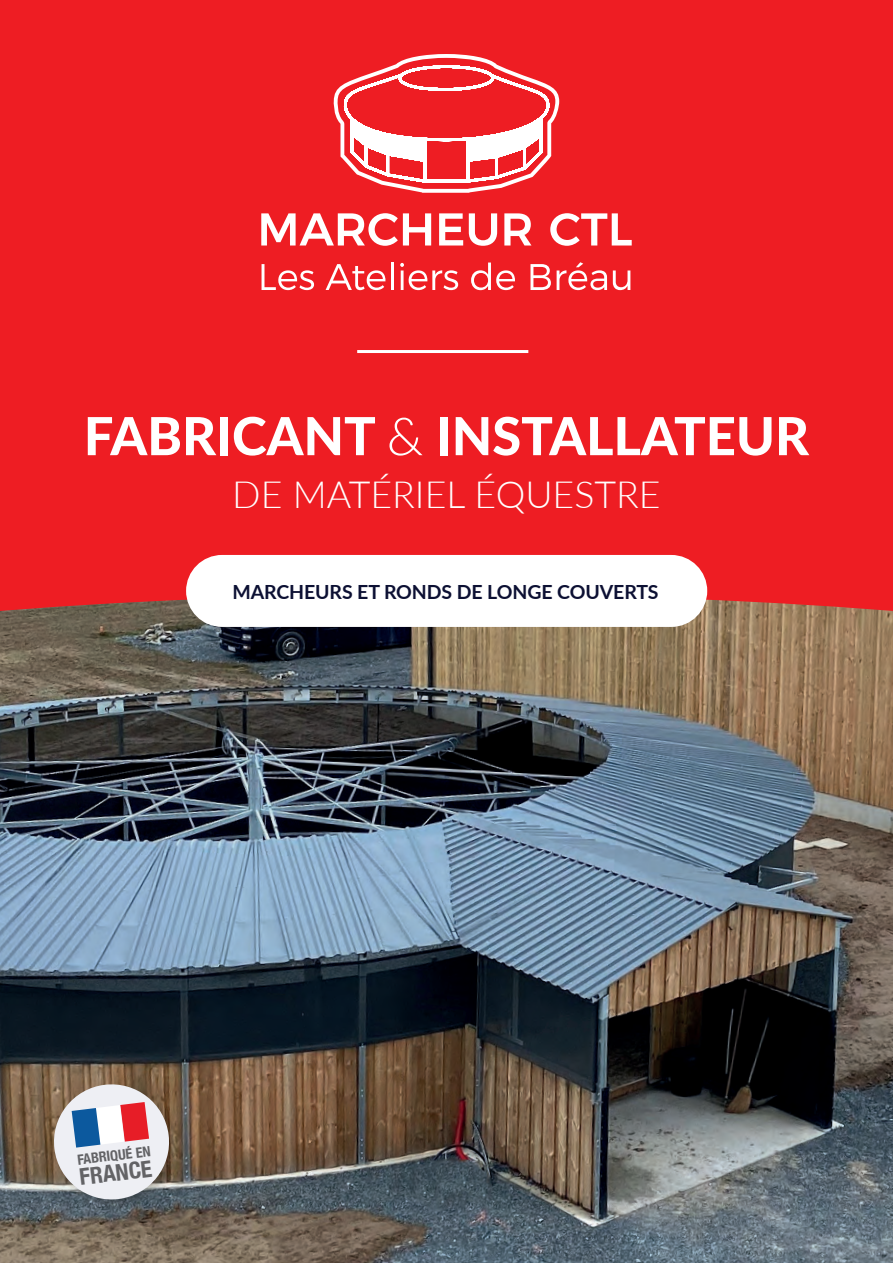
<style>
.page{position:relative;width:893px;height:1263px;background:#fff}
.page>*{position:absolute;margin:0;border:0;box-sizing:border-box;transform-origin:0 0}
.t1{font:800 52.5px "Lato";color:#fff}
.t2{font:300 37.5px "Lato";color:#fff}
.t3{font:700 condensed 22.95px "Helvetica Neue";color:#636366}
.t4{font:700 19.5px "Lato";letter-spacing:-.005em;color:#0c1033}
.t5{font:700 condensed 14.1px "Helvetica Neue";color:#636366}
.s1{font-weight:300}
</style>
<div class="page">
<img style="left:0;top:613px;width:893px;height:650px">
<div style="left:0;top:0;width:893px;height:613px;background:#ee1d23"></div>
<div style="left:51px;top:1082px;width:130px;height:129px;background:#231f20;opacity:.22"></div>
<svg style="left:51px;top:1081px;width:121px;height:122px;background:#bcb0b4"></svg>
<hr style="left:357px;top:350px;width:171px;height:3px;background:#fff">
<div style="left:186px;top:555px;width:521px;height:72px;background:#fff;border-radius:36px"></div>
<svg style="left:333px;top:54px;width:226px;height:139px"></svg>
<svg style="left:550px;top:213px;width:82px;height:33px"></svg>
<svg style="left:504px;top:213px;width:27px;height:32px"></svg>
<svg style="left:469px;top:213px;width:28px;height:33px"></svg>
<svg style="left:439px;top:213px;width:24px;height:32px"></svg>
<svg style="left:261px;top:213px;width:170px;height:33px"></svg>
<svg style="left:262px;top:264px;width:52px;height:26px"></svg>
<svg style="left:326px;top:264px;width:60px;height:26px"></svg>
<hr style="left:391px;top:263px;width:2px;height:27px;background:#fff">
<svg style="left:400px;top:263px;width:58px;height:27px"></svg>
<svg style="left:471px;top:263px;width:44px;height:27px"></svg>
<svg style="left:530px;top:264px;width:21px;height:26px"></svg>
<svg style="left:557px;top:262px;width:50px;height:28px"></svg>
<svg style="left:613px;top:270px;width:17px;height:20px"></svg>
<h1 class="t1" style="left:84px;top:397px;width:727px">FABRICANT <span class="s1">&amp;</span> INSTALLATEUR</h1>
<h2 class="t2" style="left:232px;top:468px;width:430px">DE MATÉRIEL ÉQUESTRE</h2>
<p class="t4" style="left:232px;top:577px;width:428px">MARCHEURS ET RONDS DE LONGE COUVERTS</p>
<p class="t5" style="left:76px;top:1148px;width:75px;rotate:-7deg">FABRIQUÉ EN</p>
<p class="t3" style="left:77px;top:1158px;width:74px;rotate:-7deg">FRANCE</p>
</div>
